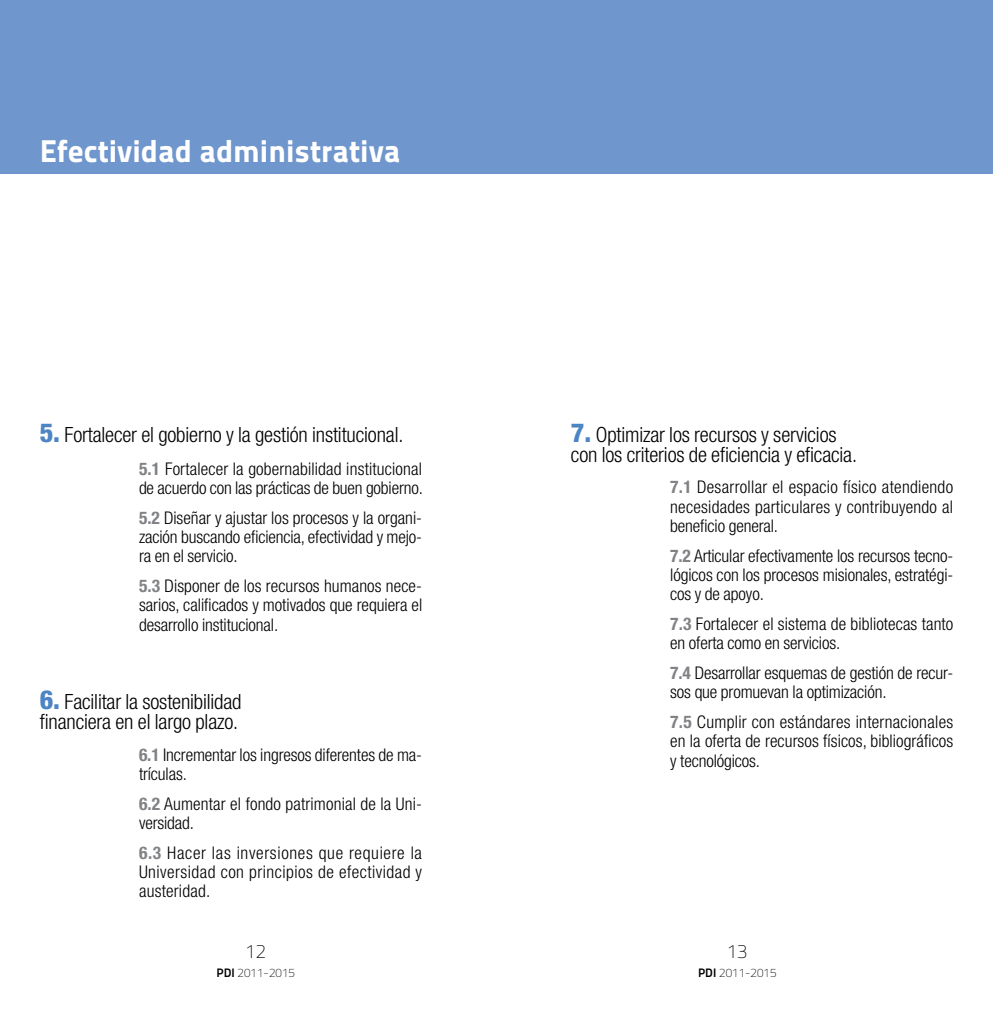
<style>
.page{position:relative;width:993px;height:1017px;background:#fff}
.page>*{position:absolute;margin:0;border:0;box-sizing:border-box;transform-origin:0 0}
.t1{font:31.5px "Titillium Maps 29 L 999 wt";color:#fff}
.t2{font:300 condensed 21px/19.2px "Helvetica Neue LT Std";letter-spacing:-.005em;color:#000}
.t3{font:19.25px "Titillium Maps 29 L 1 wt";color:#000}
.t4{font:300 condensed 17.5px/19.2px "Helvetica Neue LT Std";letter-spacing:-.005em;color:#000;text-align:justify}
.t5{font:12.25px "Titillium Maps 29 L 1 wt";color:#000}
.s1{font-weight:800;font-size:26.25px;color:#4d84c3}
.s2{font-weight:700;color:#808285}
.s3{font-family:"Titillium Maps 29 L 800 wt"}
</style>
<div class="page">
<div style="left:0;top:0;width:992px;height:174px;background:#6f96cd"></div>
<p class="t1" style="left:40px;top:126px;width:362px">Efectividad administrativa</p>
<p class="t2" style="left:40px;top:425px;width:365px"><span class="s1">5.</span> Fortalecer el gobierno y la gestión institucional.</p>
<p class="t4" style="left:139px;top:459px;width:285px"><span class="s2">5.1</span> Fortalecer la gobernabilidad institucional de acuerdo con las prácticas de buen gobierno.</p>
<p class="t4" style="left:139px;top:508px;width:284px"><span class="s2">5.2</span> Diseñar y ajustar los procesos y la organi&shy;zación buscando eficiencia, efectividad y mejo&shy;ra en el servicio.</p>
<p class="t4" style="left:139px;top:576px;width:285px"><span class="s2">5.3</span> Disponer de los recursos humanos nece&shy;sarios, calificados y motivados que requiera el desarrollo institucional.</p>
<p class="t2" style="left:40px;top:692px;width:203px"><span class="s1">6.</span> Facilitar la sostenibilidad financiera en el largo plazo.</p>
<p class="t4" style="left:139px;top:745px;width:284px"><span class="s2">6.1</span> Incrementar los ingresos diferentes de ma&shy;trículas.</p>
<p class="t4" style="left:139px;top:794px;width:284px"><span class="s2">6.2</span> Aumentar el fondo patrimonial de la Uni&shy;versidad.</p>
<p class="t4" style="left:139px;top:843px;width:284px"><span class="s2">6.3</span> Hacer las inversiones que requiere la Universidad con principios de efectividad y austeridad.</p>
<p class="t3" style="left:245px;top:937px;width:22px">12</p>
<p class="t5" style="left:216px;top:964px;width:80px"><span class="s3">PDI</span> 2011-2015</p>
<p class="t2" style="left:570px;top:425px;width:287px"><span class="s1">7.</span> Optimizar los recursos y servicios con los criterios de eficiencia y eficacia.</p>
<p class="t4" style="left:670px;top:477px;width:284px"><span class="s2">7.1</span> Desarrollar el espacio físico atendiendo necesidades particulares y contribuyendo al beneficio general.</p>
<p class="t4" style="left:670px;top:546px;width:284px"><span class="s2">7.2</span> Articular efectivamente los recursos tecno&shy;lógicos con los procesos misionales, estratégi&shy;cos y de apoyo.</p>
<p class="t4" style="left:670px;top:614px;width:284px"><span class="s2">7.3</span> Fortalecer el sistema de bibliotecas tanto en oferta como en servicios.</p>
<p class="t4" style="left:670px;top:663px;width:284px"><span class="s2">7.4</span> Desarrollar esquemas de gestión de recur&shy;sos que promuevan la optimización.</p>
<p class="t4" style="left:670px;top:712px;width:284px"><span class="s2">7.5</span> Cumplir con estándares internacionales en la oferta de recursos físicos, bibliográficos y tecnológicos.</p>
<p class="t3" style="left:726px;top:937px;width:22px">13</p>
<p class="t5" style="left:697px;top:964px;width:80px"><span class="s3">PDI</span> 2011-2015</p>
</div>
